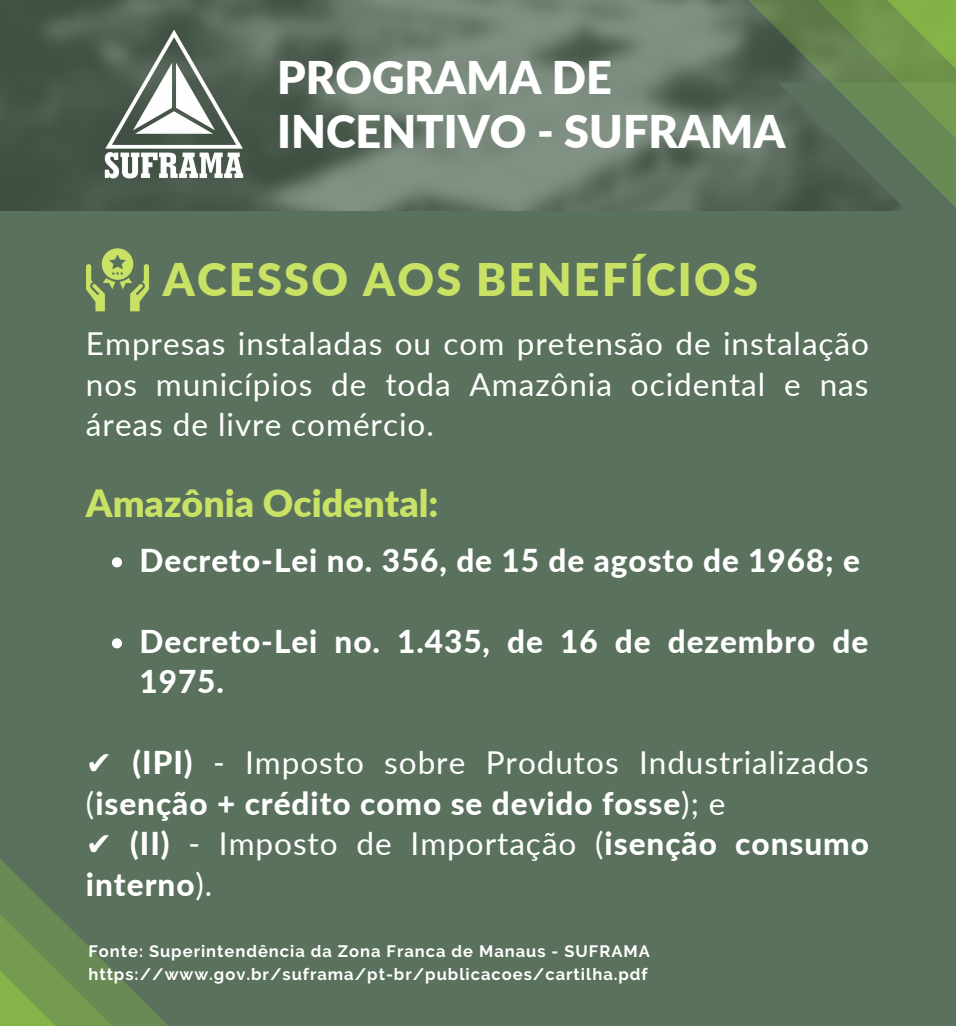
<style>
.page{position:relative;width:956px;height:1026px;background:#fff}
.page>*{position:absolute;margin:0;border:0;box-sizing:border-box;transform-origin:0 0}
.t1{font:900 45px/54px "Lato";color:#fff}
.t2{font:900 45px "Lato";letter-spacing:.05em;color:#c9e265}
.t3{font:900 37.5px "Lato";color:#c9e265}
.t4{font:31.5px/40.5px "Lato";letter-spacing:.03em;color:#fff;text-align:justify}
.t5{font:800 31.5px/40.5px "Lato";letter-spacing:.03em;color:#fff}
.t6{font:700 16.5px "Raleway";letter-spacing:.06em;color:#fff}
.s1{font-family:"DejaVu Sans"}
.s2{font-weight:800}
.s3{font-family:"DejaVu Sans";font-weight:400}
.s4{font-weight:400}
</style>
<div class="page">
<div style="left:0;top:0;width:955px;height:1026px;background:#59715d"></div>
<img style="left:0;top:0;width:778px;height:210px">
<svg style="left:748px;top:0;width:30px;height:208px"></svg>
<svg style="left:778px;top:0;width:177px;height:211px"></svg>
<svg style="left:0;top:859px;width:168px;height:167px"></svg>
<img style="left:88px;top:14px;width:171px;height:181px">
<svg style="left:86px;top:248px;width:63px;height:63px"></svg>
<svg style="left:112px;top:557px;width:10px;height:10px"></svg>
<svg style="left:112px;top:638px;width:10px;height:10px"></svg>
<p class="t1" style="left:277px;top:49px;width:509px">PROGRAMA DE<br>INCENTIVO - SUFRAMA</p>
<p class="t2" style="left:163px;top:252px;width:596px">ACESSO AOS BENEFÍCIOS</p>
<p class="t4" style="left:86px;top:323px;width:784px">Empresas instaladas ou com pretensão de instalação nos municípios de toda Amazônia ocidental e nas áreas de livre comércio.</p>
<p class="t3" style="left:86px;top:480px;width:354px">Amazônia Ocidental:</p>
<p class="t5" style="left:139px;top:539px;width:721px">Decreto-Lei no. 356, de 15 de agosto de 1968; e</p>
<p class="t5" style="left:139px;top:620px;width:730px">Decreto-Lei no. 1.435, de 16 de dezembro de<br>1975.</p>
<p class="t4" style="left:86px;top:742px;width:784px"><span class="s1">✔</span> <span class="s2">(IPI)</span> - Imposto sobre Produtos Industrializados (<span class="s2">isenção + crédito como se devido fosse</span>); e</p>
<p class="t5" style="left:86px;top:823px;width:784px"><span class="s3">✔</span> (II) <span class="s4">- Imposto de Importação (</span>isenção consumo interno<span class="s4">).</span></p>
<p class="t6" style="left:88px;top:942px;width:562px">Fonte: Superintendência da Zona Franca de Manaus - SUFRAMA</p>
<p class="t6" style="left:88px;top:964px;width:560px">https://www.gov.br/suframa/pt-br/publicacoes/cartilha.pdf</p>
</div>
